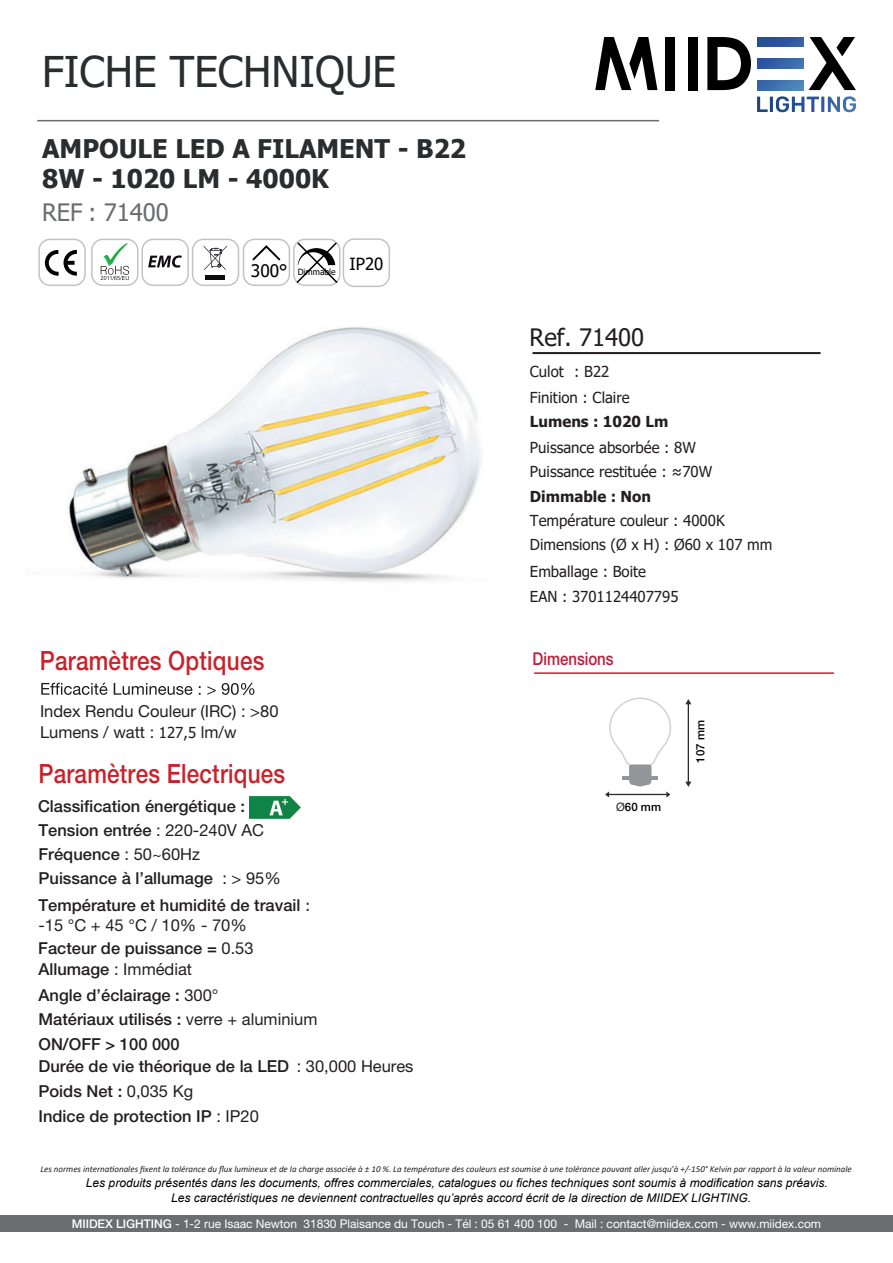
<style>
.page{position:relative;width:893px;height:1263px;background:#fff}
.page>*{position:absolute;margin:0;border:0;box-sizing:border-box;transform-origin:0 0}
.t1{font:42.3px "Tahoma";color:#292d2f}
.t2{font:500 26.55px "Helvetica Neue LT Std";letter-spacing:.01em;color:#cb212b;scale:.85 1}
.t3{font:700 25.65px/30.6px "Tahoma";color:#292d2f}
.t4{font:24px "Tahoma";color:#6c6d70}
.t5{font:24px "Tahoma";color:#231f20}
.t6{font:500 17.7px "Helvetica Neue LT Std";color:#bc1e3b;scale:.85 1}
.t7{font:500 16.5px/24.3px "Helvetica Neue LT Std";color:#231f20}
.t8{font:16.5px/21.3px "Helvetica Neue LT Std";color:#231f20}
.t9{font:15.15px/23.7px "Tahoma";color:#231f20}
.t10{font:700 15.15px "Tahoma";color:#231f20}
.t11{font:italic 12px/14.4px "Arial";color:#000001}
.t12{font:12px "Helvetica Neue LT Std";letter-spacing:-.005em;color:#fff}
.t13{font:500 11.55px "Helvetica Neue LT Std";color:#000}
.t14{font:italic 9px "Calibri";color:#231f20}
.t15{font:8.7px "Tahoma";color:#000}
.s1{font-size:17.25px}
.s2{font-family:"Tahoma";font-size:15.15px}
.s3{font-weight:400}
.s4{font-family:"Tahoma";font-weight:400;font-size:15.15px}
.s5{font-weight:400;font-size:11.7px;color:#231f20}
.s6{font-weight:500}
</style>
<div class="page">
<div style="left:0;top:1215px;width:893px;height:16px;background:#6c6d70"></div>
<hr style="left:688px;top:702px;width:1px;height:82px;background:#292d2f">
<svg style="left:685px;top:699px;width:6px;height:5px"></svg>
<svg style="left:685px;top:782px;width:6px;height:5px"></svg>
<svg style="left:605px;top:697px;width:66px;height:100px"></svg>
<hr style="left:534px;top:672px;width:300px;height:2px;background:#d01f26">
<img style="left:68px;top:327px;width:413px;height:255px">
<div style="left:91px;top:239px;width:48px;height:47px;border:1px solid #c1c4c7;border-radius:11px"></div>
<div style="left:38px;top:239px;width:48px;height:47px;border:1px solid #c1c4c7;border-radius:11px"></div>
<div style="left:141px;top:239px;width:48px;height:47px;border:1px solid #c1c4c7;border-radius:11px"></div>
<div style="left:192px;top:239px;width:47px;height:47px;border:1px solid #c1c4c7;border-radius:11px"></div>
<svg style="left:45px;top:250px;width:32px;height:26px"></svg>
<svg style="left:148px;top:255px;width:34px;height:13px"></svg>
<svg style="left:204px;top:245px;width:23px;height:25px"></svg>
<div style="left:205px;top:275px;width:20px;height:5px;background:#0f0c12"></div>
<div style="left:243px;top:239px;width:47px;height:47px;border:1px solid #c1c4c7;border-radius:11px"></div>
<svg style="left:252px;top:245px;width:28px;height:16px"></svg>
<svg style="left:101px;top:243px;width:28px;height:37px"></svg>
<div style="left:343px;top:238px;width:47px;height:49px;border:1px solid #c1c4c7;border-radius:11px"></div>
<div style="left:293px;top:239px;width:47px;height:47px;border:1px solid #c1c4c7;border-radius:11px"></div>
<svg style="left:295px;top:241px;width:44px;height:44px"></svg>
<svg style="left:41px;top:683px;width:213px;height:12px"></svg>
<hr style="left:533px;top:352px;width:287px;height:2px;background:#231f20">
<img style="left:249px;top:796px;width:52px;height:23px">
<hr style="left:37px;top:120px;width:622px;height:1px;background:#6c6d70">
<svg style="left:809px;top:37px;width:47px;height:53px"></svg>
<svg style="left:707px;top:37px;width:44px;height:53px"></svg>
<div style="left:688px;top:37px;width:10px;height:53px;background:#000001"></div>
<div style="left:665px;top:37px;width:10px;height:53px;background:#000001"></div>
<svg style="left:757px;top:96px;width:99px;height:16px"></svg>
<svg style="left:595px;top:37px;width:62px;height:53px"></svg>
<svg style="left:757px;top:37px;width:46px;height:9px"></svg>
<svg style="left:757px;top:59px;width:46px;height:9px"></svg>
<svg style="left:757px;top:81px;width:46px;height:9px"></svg>
<h1 class="t1" style="left:42px;top:43px;width:356px">FICHE TECHNIQUE</h1>
<h3 class="t3" style="left:42px;top:134px;width:426px">AMPOULE LED A FILAMENT - B22<br>8W - 1020 LM - 4000K</h3>
<h3 class="t4" style="left:42px;top:197px;width:128px">REF : 71400</h3>
<p class="t15" style="left:251px;top:266px;width:134px"><span class="s1">300°</span> Dimmable <sup>IP20</sup></p>
<h2 class="t2" style="left:40px;top:644px;width:265px">Paramètres Optiques</h2>
<p class="t8" style="left:40px;top:700px;width:240px">Index Rendu Couleur (IRC) : &gt;80<br>Lumens / watt : <span class="s2">127,5</span> lm/w</p>
<h2 class="t2" style="left:39px;top:758px;width:292px">Paramètres Electriques</h2>
<p class="t7" style="left:38px;top:794px;width:208px">Classification énergétique :</p>
<p class="t7" style="left:39px;top:818px;width:244px">Tension entrée <span class="s3">: 220-240V AC<br></span>Fréquence <span class="s3">: 50~60Hz<br></span>Puissance à l’allumage <span class="s3">: &gt; 95%</span></p>
<p class="t7" style="left:39px;top:895px;width:273px;line-height:19.8px">Température et humidité de travail <span class="s4">: </span><span class="s3">-15 °C + 45 °C / 10% - 70%</span></p>
<p class="t7" style="left:39px;top:956px;width:280px;line-height:25px">Allumage <span class="s3">: Immédiat<br></span>Angle d’éclairage : <span class="s3">300°<br></span>Matériaux utilisés : <span class="s3">verre + aluminium</span></p>
<p class="t7" style="left:39px;top:1054px;width:252px">Durée de vie théorique de la LED</p>
<p class="t7" style="left:38px;top:936px;width:217px">Facteur de puissance = <span class="s3">0.53</span></p>
<p class="t7" style="left:39px;top:1032px;width:143px">ON/OFF &gt; 100 000</p>
<p class="t8" style="left:297px;top:1056px;width:118px">: 30,000 Heures</p>
<p class="t7" style="left:39px;top:1079px;width:222px">Poids Net : <span class="s3">0,035 Kg<br></span>Indice de protection IP <span class="s3">: IP20</span></p>
<h3 class="t5" style="left:530px;top:321px;width:116px">Ref. 71400</h3>
<p class="t9" style="left:530px;top:361px;width:81px">Culot : B22</p>
<p class="t9" style="left:530px;top:387px;width:101px">Finition : Claire</p>
<p class="t10" style="left:530px;top:411px;width:140px">Lumens : 1020 Lm</p>
<p class="t9" style="left:530px;top:437px;width:168px">Puissance absorbée : 8W</p>
<p class="t9" style="left:530px;top:460px;width:184px">Puissance restituée : ≈70W</p>
<p class="t10" style="left:530px;top:485px;width:123px">Dimmable : Non</p>
<p class="t9" style="left:530px;top:509px;width:244px">Température couleur : 4000K<br>Dimensions (Ø x H) : Ø60 x 107 mm</p>
<p class="t9" style="left:530px;top:559px;width:150px;line-height:25.7px">Emballage : Boite<br>EAN : 3701124407795</p>
<p class="t6" style="left:533px;top:648px;width:97px">Dimensions</p>
<p class="t13" style="left:616px;top:800px;width:46px"><span class="s5">Ø</span>60 mm</p>
<p class="t13" style="left:693px;top:763px;width:44px;rotate:-90deg">107 mm</p>
<p class="t14" style="left:40px;top:1163px;width:813px">Les normes internationales fixent la tolérance du flux lumineux et de la charge associée à ± 10 %. La température des couleurs est soumise à une tolérance pouvant aller jusqu’à +/-150° Kelvin par rapport à la valeur nominale</p>
<p class="t11" style="left:171px;top:1176px;width:658px;text-indent:-85px">Les produits présentés dans les documents, offres commerciales, catalogues ou fiches techniques sont soumis à modification sans préavis.<br>Les caractéristiques ne deviennent contractuelles qu’après accord écrit de la direction de MIIDEX LIGHTING.</p>
<p class="t12" style="left:72px;top:1216px;width:751px"><span class="s6">MIIDEX LIGHTING</span> - 1-2 rue Isaac Newton 31830 Plaisance du Touch - Tél : 05 61 400 100 - Mail : contact@miidex.com - www.miidex.com</p>
</div>
